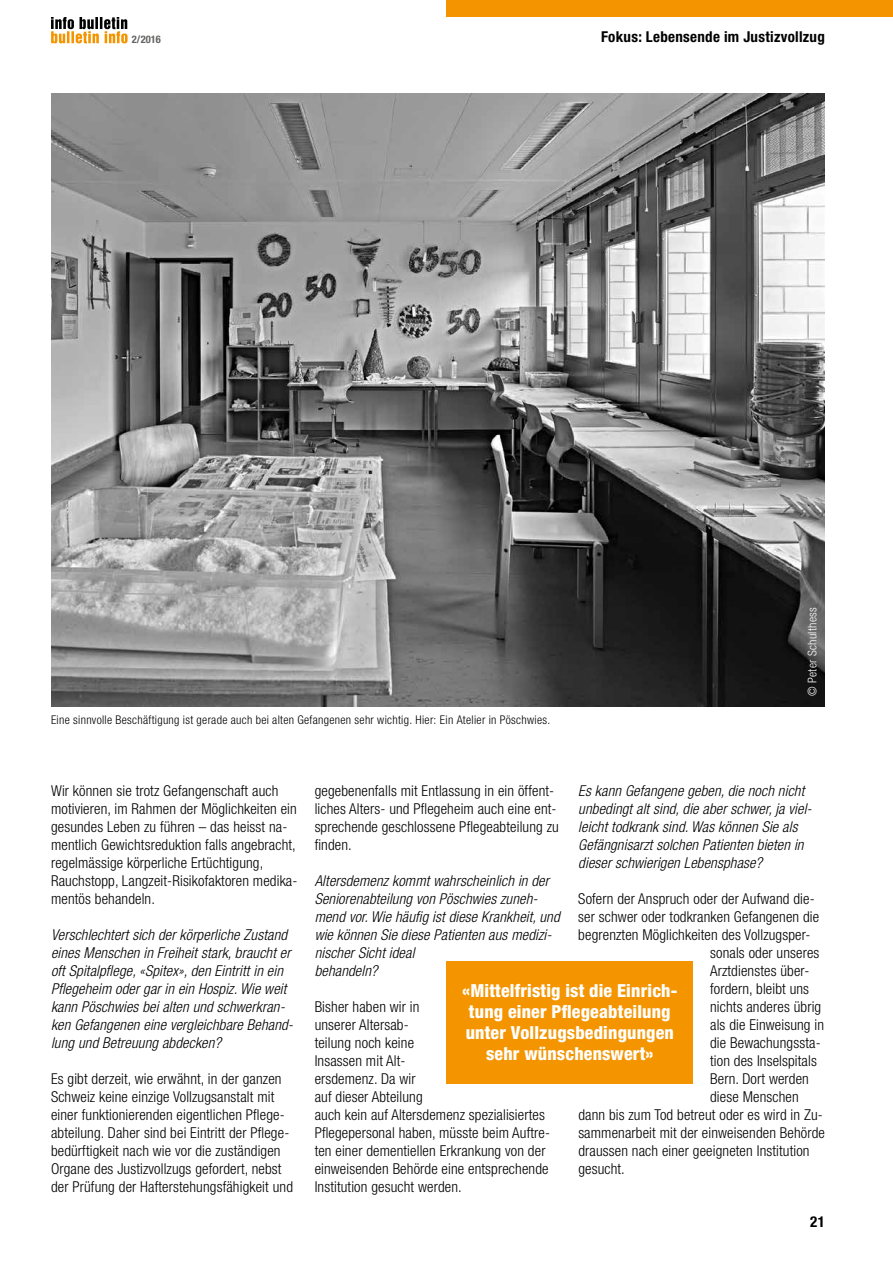
<style>
.page{position:relative;width:893px;height:1263px;background:#fff}
.page>*{position:absolute;margin:0;border:0;box-sizing:border-box;transform-origin:0 0}
.t1{font:800 condensed 18px/21px "Helvetica Neue LT Std";letter-spacing:.01em;color:#fff;text-align:center}
.t2{font:300 condensed 15px/18px "Helvetica Neue LT Std";letter-spacing:.01em;color:#000}
.t3{font:italic 300 condensed 15px/18px "Helvetica Neue LT Std";letter-spacing:.01em;color:#000}
.t4{font:700 condensed 15px "Helvetica Neue LT Std";letter-spacing:.02em;color:#000}
.t5{font:300 condensed 12px "Helvetica Neue LT Std";letter-spacing:.025em;color:#000}
.t6{font:300 condensed 12px "Helvetica Neue LT Std";letter-spacing:.025em;color:#fff}
.t7{font:700 condensed 10.5px "Helvetica Neue LT Std";color:#626261}
</style>
<div class="page">
<div style="left:446px;top:0;width:447px;height:17px;background:#f49500"></div>
<svg style="left:51px;top:17px;width:77px;height:26px"></svg>
<img style="left:51px;top:94px;width:774px;height:612px">
<div style="left:446px;top:961px;width:247px;height:123px;background:#f49500"></div>
<p class="t7" style="left:132px;top:33px;width:31px">2/2016</p>
<p class="t4" style="left:601px;top:27px;width:225px">Fokus: Lebensende im Justizvollzug</p>
<p class="t5" style="left:51px;top:712px;width:501px">Eine sinnvolle Beschäftigung ist gerade auch bei alten Gefangenen sehr wichtig. Hier: Ein Atelier in Pöschwies.</p>
<p class="t6" style="left:805px;top:696px;width:90px;rotate:-90deg">© Peter Schulthess</p>
<p class="t2" style="left:51px;top:781px;width:248px">Wir können sie trotz Gefangenschaft auch motivieren, im Rahmen der Möglichkeiten ein gesundes Leben zu führen – das heisst na&shy;mentlich Gewichtsreduktion falls angebracht, regelmässige körperliche Ertüchtigung, Rauchstopp, Langzeit-Risikofaktoren medika&shy;mentös behandeln.</p>
<p class="t3" style="left:51px;top:926px;width:244px">Verschlechtert sich der körperliche Zustand eines Menschen in Freiheit stark, braucht er oft Spitalpflege, «Spitex», den Eintritt in ein Pflegeheim oder gar in ein Hospiz. Wie weit kann Pöschwies bei alten und schwerkran&shy;ken Gefangenen eine vergleichbare Behand&shy;lung und Betreuung abdecken?</p>
<p class="t2" style="left:51px;top:1069px;width:243px">Es gibt derzeit, wie erwähnt, in der ganzen Schweiz keine einzige Vollzugsanstalt mit einer funktionierenden eigentlichen Pflege&shy;abteilung. Daher sind bei Eintritt der Pflege&shy;bedürftigkeit nach wie vor die zuständigen Organe des Justizvollzugs gefordert, nebst der Prüfung der Hafterstehungsfähigkeit und</p>
<p class="t3" style="left:578px;top:782px;width:235px">Es kann Gefangene geben, die noch nicht unbedingt alt sind, die aber schwer, ja viel&shy;leicht todkrank sind. Was können Sie als Gefängnisarzt solchen Patienten bieten in dieser schwierigen Lebensphase?</p>
<p class="t2" style="left:578px;top:889px;width:238px">Sofern der Anspruch oder der Aufwand die-</p>
<p class="t2" style="left:578px;top:907px;width:242px">ser schwer oder todkranken Gefangenen die</p>
<p class="t2" style="left:578px;top:925px;width:234px">begrenzten Möglichkeiten des Vollzugsper-</p>
<p class="t2" style="left:710px;top:943px;width:111px">sonals oder unseres</p>
<p class="t2" style="left:710px;top:961px;width:101px">Arztdienstes über-</p>
<p class="t2" style="left:710px;top:979px;width:101px">fordern, bleibt uns</p>
<p class="t2" style="left:710px;top:997px;width:113px">nichts anderes übrig</p>
<p class="t2" style="left:710px;top:1015px;width:115px">als die Einweisung in</p>
<p class="t2" style="left:710px;top:1033px;width:112px">die Bewachungssta-</p>
<p class="t2" style="left:710px;top:1051px;width:108px">tion des Inselspitals</p>
<p class="t2" style="left:710px;top:1069px;width:100px">Bern. Dort werden</p>
<p class="t2" style="left:710px;top:1087px;width:90px">diese Menschen</p>
<p class="t2" style="left:578px;top:1105px;width:246px">dann bis zum Tod betreut oder es wird in Zu-</p>
<p class="t2" style="left:578px;top:1123px;width:248px">sammenarbeit mit der einweisenden Behörde</p>
<p class="t2" style="left:578px;top:1141px;width:233px">draussen nach einer geeigneten Institution</p>
<p class="t2" style="left:578px;top:1159px;width:48px">gesucht.</p>
<p class="t2" style="left:315px;top:781px;width:246px">gegebenenfalls mit Entlassung in ein öffent&shy;liches Alters- und Pflegeheim auch eine ent&shy;sprechende geschlossene Pflegeabteilung zu finden.</p>
<p class="t3" style="left:315px;top:872px;width:247px">Altersdemenz kommt wahrscheinlich in der Seniorenabteilung von Pöschwies zuneh&shy;mend vor. Wie häufig ist diese Krankheit, und wie können Sie diese Patienten aus medizi&shy;nischer Sicht ideal<br>behandeln?</p>
<p class="t2" style="left:315px;top:997px;width:237px">Bisher haben wir in<br>unserer Altersab-<br>teilung noch keine<br>Insassen mit Alt-<br>ersdemenz. Da wir<br>auf dieser Abteilung<br>auch kein auf Altersdemenz spezialisiertes<br>Pflegepersonal haben, müsste beim Auftre&shy;ten einer dementiellen Erkrankung von der einweisenden Behörde eine entsprechende<br>Institution gesucht werden.</p>
<p class="t1" style="left:462px;top:980px;width:217px">«Mittelfristig ist die Einrich&shy;tung einer Pflegeabteilung unter Vollzugsbedingungen sehr wünschenswert»</p>
<p class="t4" style="left:810px;top:1212px;width:16px">21</p>
</div>
